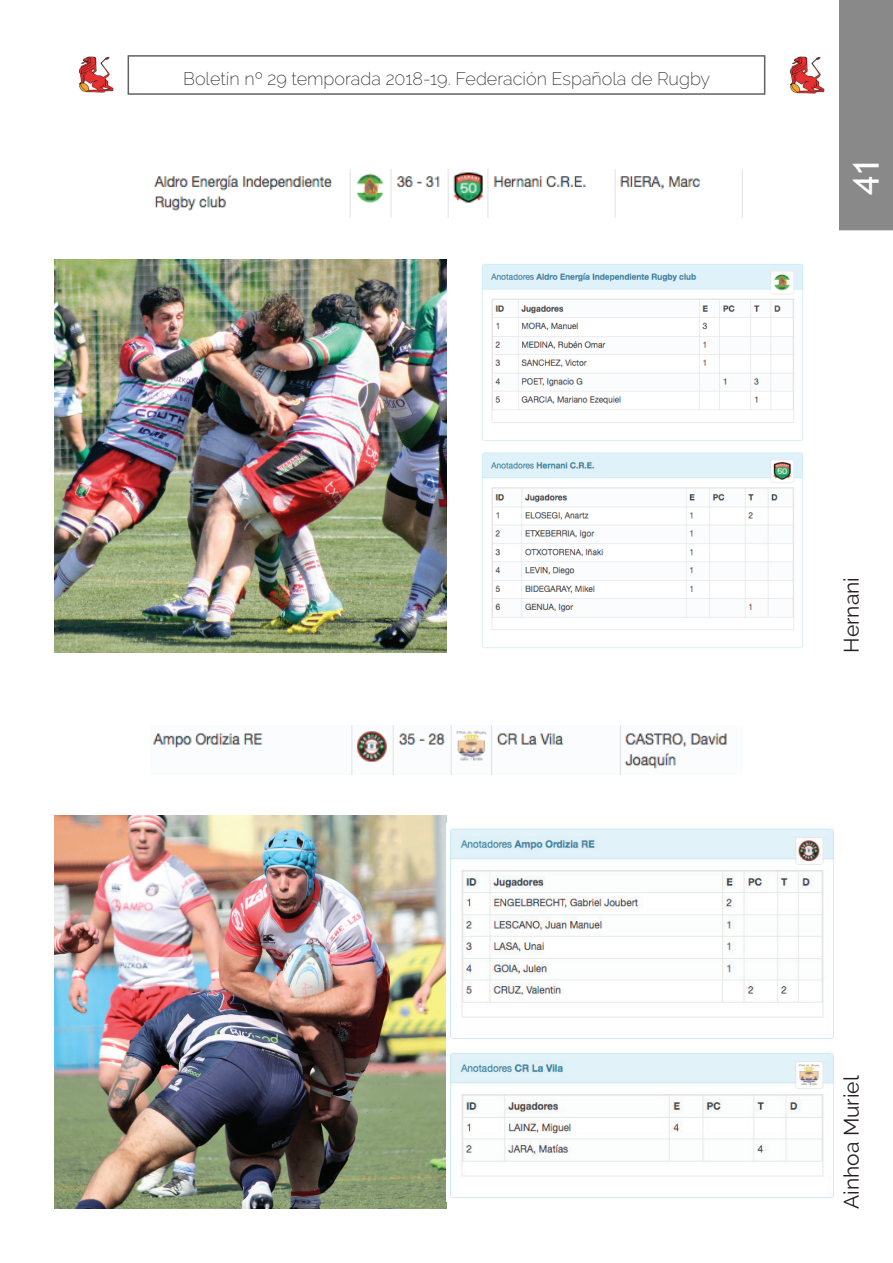
<style>
.page{position:relative;width:893px;height:1263px;background:#fff}
.page>*{position:absolute;margin:0;border:0;box-sizing:border-box;transform-origin:0 0}
.t1{font:36px "Trebuchet MS";color:#fff}
.t2{font:21px "Raleway";color:#231f20}
.t3{font:200 18px "Raleway";color:#231f20}
</style>
<div class="page">
<img style="left:790px;top:57px;width:34px;height:36px">
<img style="left:79px;top:56px;width:34px;height:37px">
<div style="left:839px;top:0;width:54px;height:230px;background:#89898a"></div>
<img style="left:153px;top:170px;width:590px;height:48px">
<img style="left:54px;top:259px;width:392px;height:394px">
<img style="left:482px;top:264px;width:321px;height:384px">
<img style="left:152px;top:726px;width:575px;height:48px">
<img style="left:54px;top:816px;width:392px;height:393px">
<img style="left:450px;top:828px;width:384px;height:370px">
<p class="t3" style="left:183px;top:68px;width:529px">Boletín nº 29 temporada 2018-19. Federación Española de Rugby</p>
<h1 class="t1" style="left:845px;top:195px;width:39px;rotate:-90deg">41</h1>
<p class="t2" style="left:839px;top:653px;width:77px;rotate:-90deg">Hernani</p>
<p class="t2" style="left:839px;top:1209px;width:135px;rotate:-90deg">Ainhoa Muriel</p>
</div>
